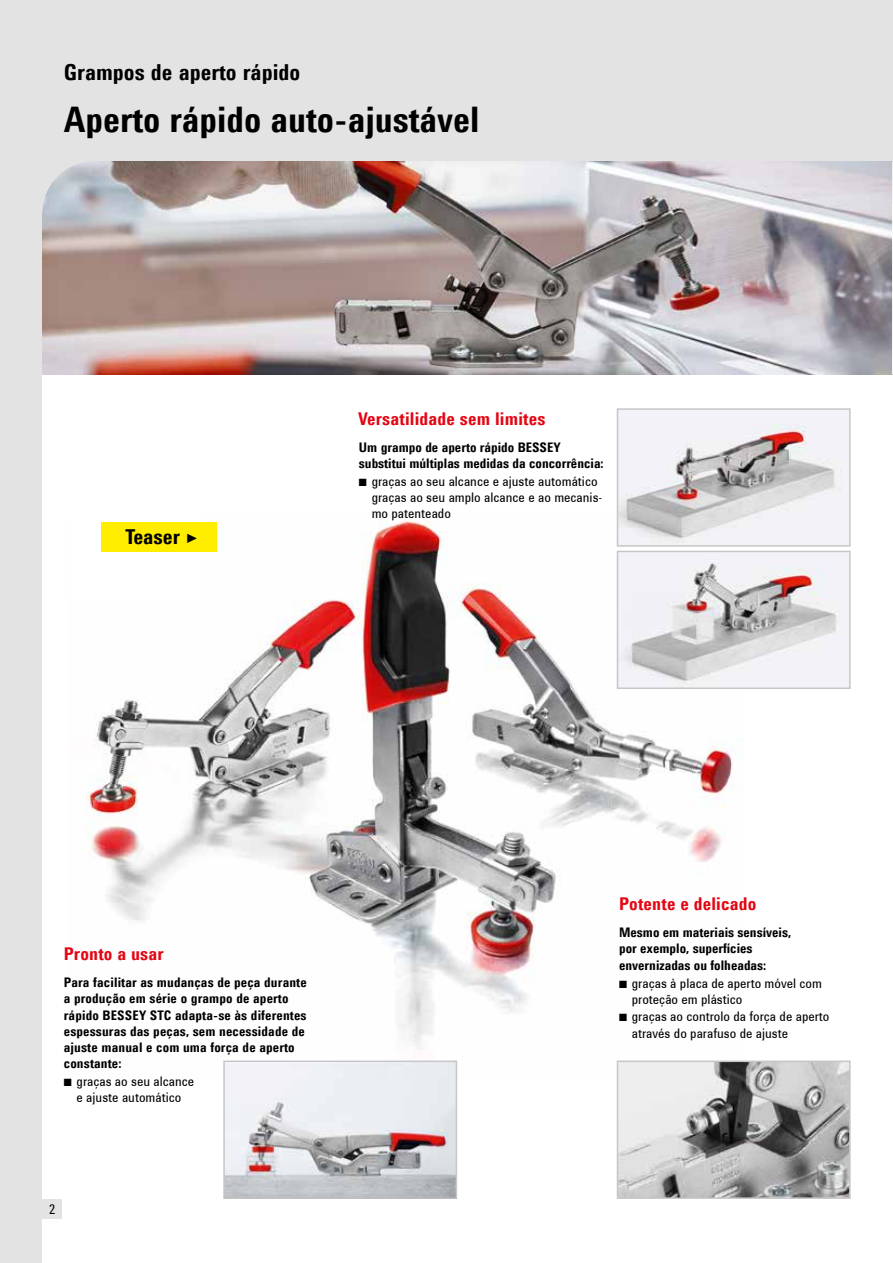
<style>
.page{position:relative;width:893px;height:1263px;background:#fff}
.page>*{position:absolute;margin:0;border:0;box-sizing:border-box;transform-origin:0 0}
.t1{font:700 36px "Utah WGL Cond";color:#000}
.t2{font:700 22.5px "Utah WGL Cond";color:#000}
.t3{font:700 21px "Utah WGL Cond";color:#000}
.t4{font:700 18px "Utah WGL Cond";letter-spacing:.01em;color:#e30613}
.t5{font:700 13.5px/16.2px "Utah WGL Cond";letter-spacing:.01em;color:#000}
.t6{font:13.5px/16.2px "Utah WGL Cond";color:#000}
.s1{font-size:13.5px}
</style>
<div class="page">
<div style="left:0;top:0;width:893px;height:204px;background:#e3e3e3"></div>
<div style="left:0;top:0;width:43px;height:1263px;background:#e3e3e3"></div>
<img style="left:43px;top:162px;width:849px;height:212px">
<img style="left:85px;top:515px;width:659px;height:565px">
<img style="left:620px;top:554px;width:228px;height:132px">
<div style="left:617px;top:551px;width:234px;height:138px;border:2px solid #c6c6c6"></div>
<img style="left:620px;top:411px;width:228px;height:133px">
<div style="left:617px;top:408px;width:234px;height:139px;border:2px solid #c6c6c6"></div>
<img style="left:620px;top:1063px;width:228px;height:133px">
<div style="left:617px;top:1060px;width:234px;height:139px;border:2px solid #c6c6c6"></div>
<img style="left:226px;top:1063px;width:228px;height:133px">
<div style="left:223px;top:1060px;width:234px;height:139px;border:2px solid #c6c6c6"></div>
<div style="left:43px;top:1199px;width:19px;height:20px;background:#e3e3e3"></div>
<svg style="left:42px;top:162px;width:52px;height:51px"></svg>
<hr style="left:892px;top:162px;width:1px;height:212px;background:#fff">
<div style="left:71px;top:441px;width:132px;height:159px;background:#fff"></div>
<div style="left:102px;top:522px;width:115px;height:30px;background:#ffed00"></div>
<svg style="left:619px;top:980px;width:8px;height:8px"></svg>
<svg style="left:619px;top:1014px;width:8px;height:7px"></svg>
<h2 class="t2" style="left:64px;top:55px;width:238px">Grampos de aperto rápido</h2>
<h1 class="t1" style="left:64px;top:92px;width:417px">Aperto rápido auto-ajustável</h1>
<h3 class="t3" style="left:126px;top:521px;width:75px">Teaser <span class="s1">►</span></h3>
<h3 class="t4" style="left:358px;top:406px;width:189px">Versatilidade sem limites</h3>
<p class="t5" style="left:359px;top:439px;width:246px">Um grampo de aperto rápido BESSEY substitui múltiplas medidas da concorrência:</p>
<p class="t6" style="left:372px;top:472px;width:232px">graças ao seu alcance e ajuste automático graças ao seu amplo alcance e ao mecanis&shy;mo patenteado</p>
<h3 class="t4" style="left:64px;top:941px;width:101px">Pronto a usar</h3>
<p class="t5" style="left:64px;top:974px;width:245px">Para facilitar as mudanças de peça durante a produção em série o grampo de aperto rápido BESSEY STC adapta-se às diferentes espessuras das peças, sem necessidade de ajuste manual e com uma força de aperto constante:</p>
<p class="t6" style="left:77px;top:1072px;width:119px">graças ao seu alcance e ajuste automático</p>
<p class="t6" style="left:49px;top:1200px;width:8px">2</p>
<h3 class="t4" style="left:619px;top:890px;width:139px">Potente e delicado</h3>
<p class="t5" style="left:619px;top:923px;width:173px">Mesmo em materiais sensíveis, por exemplo, superfícies</p>
<p class="t5" style="left:619px;top:957px;width:149px">envernizadas ou folheadas:</p>
<p class="t6" style="left:632px;top:974px;width:192px">graças à placa de aperto móvel com proteção em plástico</p>
<p class="t6" style="left:632px;top:1008px;width:199px">graças ao controlo da força de aperto através do parafuso de ajuste</p>
</div>
